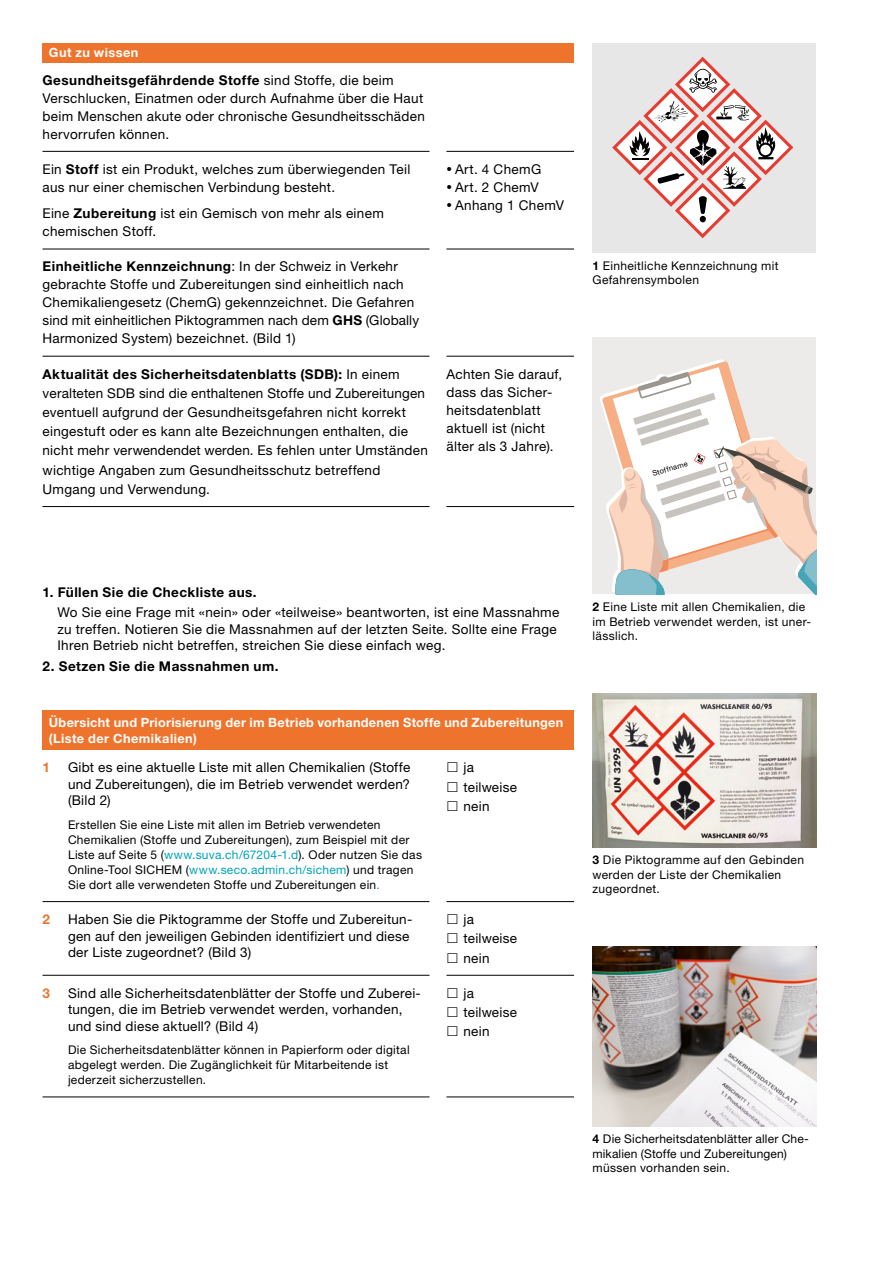
<style>
.page{position:relative;width:893px;height:1263px;background:#fff}
.page>*{position:absolute;margin:0;border:0;box-sizing:border-box;transform-origin:0 0}
.t1{font:13.5px/18px "Helvetica Neue LT Std";letter-spacing:.025em;color:#000}
.t2{font:700 13.5px "Helvetica Neue LT Std";letter-spacing:.035em;color:#000}
.t3{font:700 13.5px "Helvetica Neue LT Std";color:#ee742d}
.t4{font:700 12.75px/16.5px "Helvetica Neue LT Std";letter-spacing:.025em;color:#fff}
.t5{font:12px/14.4px "Helvetica Neue LT Std";letter-spacing:.025em;color:#000}
.t6{font:7.5px "Helvetica Neue LT Std";color:#000}
.s1{font-weight:700}
.s2{font-weight:300;font-size:11.25px}
.s3{color:#00a2bc}
</style>
<div class="page">
<div style="left:43px;top:711px;width:531px;height:39px;background:#ee742d"></div>
<hr style="left:446px;top:901px;width:128px;height:1px;background:#000">
<hr style="left:446px;top:975px;width:128px;height:1px;background:#000">
<hr style="left:446px;top:1096px;width:128px;height:1px;background:#000">
<hr style="left:43px;top:901px;width:386px;height:1px;background:#000">
<hr style="left:43px;top:975px;width:386px;height:1px;background:#000">
<hr style="left:43px;top:1096px;width:386px;height:1px;background:#000">
<div style="left:43px;top:43px;width:531px;height:19px;background:#ee742d"></div>
<hr style="left:446px;top:249px;width:128px;height:1px;background:#000">
<hr style="left:446px;top:356px;width:128px;height:1px;background:#000">
<hr style="left:446px;top:506px;width:128px;height:1px;background:#000">
<hr style="left:43px;top:249px;width:386px;height:1px;background:#000">
<hr style="left:43px;top:356px;width:386px;height:1px;background:#000">
<hr style="left:43px;top:506px;width:386px;height:1px;background:#000">
<hr style="left:43px;top:151px;width:386px;height:1px;background:#000">
<hr style="left:446px;top:151px;width:128px;height:1px;background:#000">
<img style="left:592px;top:946px;width:224px;height:180px">
<img style="left:592px;top:693px;width:224px;height:154px">
<div style="left:592px;top:337px;width:224px;height:257px;background:#ecebea"></div>
<svg style="left:602px;top:361px;width:214px;height:233px"></svg>
<div style="left:592px;top:43px;width:224px;height:209px;background:#e7e7e7"></div>
<svg style="left:612px;top:57px;width:181px;height:181px"></svg>
<p class="t4" style="left:49px;top:44px;width:91px">Gut zu wissen</p>
<p class="t1" style="left:43px;top:71px;width:384px"><span class="s1">Gesundheitsgefährdende Stoffe</span> sind Stoffe, die beim Verschlucken, Einatmen oder durch Aufnahme über die Haut beim Menschen akute oder chronische Gesundheitsschäden hervorrufen können.</p>
<p class="t1" style="left:43px;top:160px;width:369px">Ein <span class="s1">Stoff</span> ist ein Produkt, welches zum überwiegenden Teil aus nur einer chemischen Verbindung besteht.</p>
<p class="t1" style="left:43px;top:204px;width:343px">Eine <span class="s1">Zubereitung</span> ist ein Gemisch von mehr als einem chemischen Stoff.</p>
<p class="t1" style="left:446px;top:160px;width:96px"><span class="s2">•</span> Art. 4 ChemG</p>
<p class="t1" style="left:446px;top:178px;width:94px"><span class="s2">•</span> Art. 2 ChemV</p>
<p class="t1" style="left:446px;top:196px;width:119px"><span class="s2">•</span> Anhang 1 ChemV</p>
<p class="t1" style="left:43px;top:257px;width:378px"><span class="s1">Einheitliche Kennzeichnung</span>: In der Schweiz in Verkehr gebrachte Stoffe und Zubereitungen sind einheitlich nach Chemikaliengesetz (ChemG) gekennzeichnet. Die Gefahren sind mit einheitlichen Piktogrammen nach dem <span class="s1">GHS</span> (Globally Harmonized System) bezeichnet. (Bild 1)</p>
<p class="t1" style="left:43px;top:364px;width:387px;line-height:19.2px"><span class="s1">Aktualität des Sicherheitsdatenblatts (SDB):</span> In einem veralteten SDB sind die enthaltenen Stoffe und Zubereitungen eventuell aufgrund der Gesundheitsgefahren nicht korrekt eingestuft oder es kann alte Bezeichnungen enthalten, die nicht mehr verwendendet werden. Es fehlen unter Umständen wichtige Angaben zum Gesundheitsschutz betreffend Umgang und Verwendung.</p>
<p class="t1" style="left:446px;top:365px;width:117px">Achten Sie darauf, dass das Sicher&shy;heitsdatenblatt aktuell ist (nicht älter als 3 Jahre).</p>
<p class="t5" style="left:592px;top:258px;width:187px"><span class="s1">1</span> Einheitliche Kennzeichnung mit<br>Gefahrensymbolen</p>
<p class="t6" style="left:651px;top:470px;width:38px;rotate:-18deg">Stoffname</p>
<p class="t2" style="left:43px;top:583px;width:216px">1. Füllen Sie die Checkliste aus.</p>
<p class="t1" style="left:57px;top:604px;width:503px;line-height:16.5px">Wo Sie eine Frage mit «nein» oder «teilweise» beantworten, ist eine Massnahme zu treffen. Notieren Sie die Massnahmen auf der letzten Seite. Sollte eine Frage<br>Ihren Betrieb nicht betreffen, streichen Sie diese einfach weg.</p>
<p class="t2" style="left:43px;top:658px;width:237px">2. Setzen Sie die Massnahmen um.</p>
<p class="t4" style="left:49px;top:713px;width:516px">Übersicht und Priorisierung der im Betrieb vorhandenen Stoffe und Zubereitungen (Liste der Chemikalien)</p>
<p class="t3" style="left:43px;top:759px;width:9px">1</p>
<p class="t1" style="left:68px;top:759px;width:344px;line-height:16.5px;text-align:justify">Gibt es eine aktuelle Liste mit allen Chemikalien (Stoffe und Zubereitungen), die im Betrieb verwendet werden? (Bild 2)</p>
<p class="t5" style="left:68px;top:817px;width:355px;line-height:15px">Erstellen Sie eine Liste mit allen im Betrieb verwendeten Chemikalien (Stoffe und Zubereitungen), zum Beispiel mit der Liste auf Seite 5 (<span class="s3">www.suva.ch/67204-1.d</span>). Oder nutzen Sie das Online-Tool SICHEM (<span class="s3">www.seco.admin.ch/sichem</span>) und tragen Sie dort alle verwendeten Stoffe und Zubereitungen ein<span class="s3">.</span></p>
<p class="t1" style="left:463px;top:758px;width:55px;line-height:19.2px">ja teilweise nein</p>
<p class="t3" style="left:43px;top:911px;width:9px">2</p>
<p class="t1" style="left:68px;top:911px;width:346px;line-height:16.5px">Haben Sie die Piktogramme der Stoffe und Zubereitun&shy;gen auf den jeweiligen Gebinden identifiziert und diese der Liste zugeordnet? (Bild 3)</p>
<p class="t1" style="left:463px;top:909px;width:55px;line-height:19.2px">ja teilweise nein</p>
<p class="t3" style="left:43px;top:984px;width:9px">3</p>
<p class="t1" style="left:68px;top:984px;width:354px;line-height:16.5px">Sind alle Sicherheitsdatenblätter der Stoffe und Zuberei&shy;tungen, die im Betrieb verwendet werden, vorhanden, und sind diese aktuell? (Bild 4)</p>
<p class="t5" style="left:68px;top:1042px;width:343px;line-height:15px">Die Sicherheitsdatenblätter können in Papierform oder digital abgelegt werden. Die Zugänglichkeit für Mitarbeitende ist jederzeit sicherzustellen.</p>
<p class="t1" style="left:463px;top:983px;width:55px;line-height:19.2px">ja teilweise nein</p>
<p class="t5" style="left:592px;top:599px;width:220px"><span class="s1">2</span> Eine Liste mit allen Chemikalien, die im Betrieb verwendet werden, ist uner&shy;lässlich.</p>
<p class="t5" style="left:592px;top:853px;width:213px"><span class="s1">3</span> Die Piktogramme auf den Gebinden werden der Liste der Chemikalien zugeordnet.</p>
<p class="t5" style="left:592px;top:1131px;width:218px"><span class="s1">4</span> Die Sicherheitsdatenblätter aller Che&shy;mikalien (Stoffe und Zubereitungen) müssen vorhanden sein.</p>
</div>
